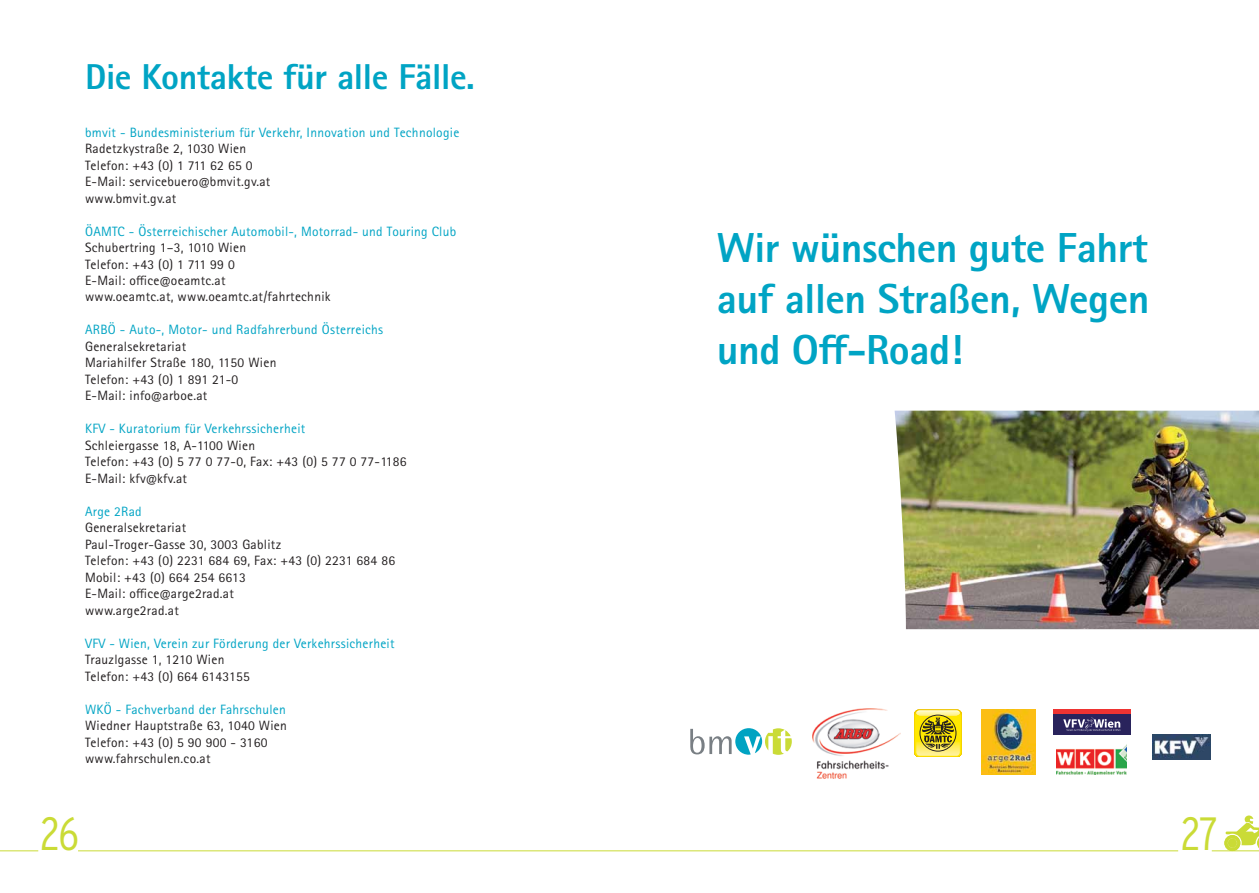
<style>
.page{position:relative;width:1259px;height:893px;background:#fff}
.page>*{position:absolute;margin:0;border:0;box-sizing:border-box;transform-origin:0 0}
.t1{font:300 condensed 46.5px "Interstate";color:#cadb36}
.t2{font:800 42px/51px "Rotis Sans Serif Pro";letter-spacing:-.01em;color:#00a4c4;text-align:justify}
.t3{font:800 36px "Rotis Sans Serif Pro";letter-spacing:-.01em;color:#00a4c4}
.t4{font:13.5px/16.5px "Rotis Sans Serif Pro";letter-spacing:.02em;color:#231f20}
.t5{font:13.5px/16.5px "Rotis Sans Serif Pro";letter-spacing:.02em;color:#00a4c4}
.s1{color:#00a4c4}
.s2{color:#231f20}
</style>
<div class="page">
<img style="left:894px;top:411px;width:365px;height:218px">
<hr style="left:78px;top:850px;width:1100px;height:1px;background:#cadb36">
<hr style="left:0;top:850px;width:38px;height:1px;background:#cadb36">
<hr style="left:1211px;top:850px;width:48px;height:1px;background:#cadb36">
<svg style="left:1224px;top:815px;width:35px;height:36px"></svg>
<svg style="left:690px;top:728px;width:102px;height:27px"></svg>
<img style="left:813px;top:709px;width:87px;height:70px">
<div style="left:914px;top:710px;width:47px;height:47px;border:1px solid #efc600;border-radius:4px"></div>
<div style="left:915px;top:714px;width:45px;height:42px;border:1px solid #ffe800;border-radius:3px"></div>
<svg style="left:915px;top:710px;width:45px;height:45px;background:#c5b633"></svg>
<img style="left:982px;top:710px;width:53px;height:65px">
<div style="left:1053px;top:710px;width:77px;height:25px;background:#29235c"></div>
<hr style="left:1053px;top:710px;width:77px;height:4px;background:#ee3332">
<svg style="left:1063px;top:718px;width:57px;height:13px"></svg>
<img style="left:1056px;top:744px;width:71px;height:31px">
<img style="left:1152px;top:734px;width:58px;height:25px">
<h2 class="t3" style="left:85px;top:54px;width:391px">Die Kontakte für alle Fälle.</h2>
<p class="t4" style="left:85px;top:124px;width:376px"><span class="s1">bmvit - Bundesministerium für Verkehr, Innovation und Technologie </span>Radetzkystraße 2, 1030 Wien<br>Telefon: +43 (0) 1 711 62 65 0<br>E-Mail: servicebuero@bmvit.gv.at<br>www.bmvit.gv.at</p>
<p class="t4" style="left:85px;top:223px;width:373px"><span class="s1">ÖAMTC - Österreichischer Automobil-, Motorrad- und Touring Club </span>Schubertring 1–3, 1010 Wien<br>Telefon: +43 (0) 1 711 99 0<br>E-Mail: office@oeamtc.at<br>www.oeamtc.at, www.oeamtc.at/fahrtechnik</p>
<p class="t4" style="left:85px;top:322px;width:300px"><span class="s1">ARBÖ - Auto-, Motor- und Radfahrerbund Österreichs<br></span>Generalsekretariat<br>Mariahilfer Straße 180, 1150 Wien<br>Telefon: +43 (0) 1 891 21-0<br>E-Mail: info@arboe.at</p>
<p class="t4" style="left:85px;top:421px;width:323px"><span class="s1">KFV - Kuratorium für Verkehrssicherheit<br></span>Schleiergasse 18, A-1100 Wien<br>Telefon: +43 (0) 5 77 0 77-0, Fax: +43 (0) 5 77 0 77-1186<br>E-Mail: kfv@kfv.at</p>
<p class="t4" style="left:85px;top:503px;width:312px"><span class="s1">Arge 2Rad<br></span>Generalsekretariat<br>Paul-Troger-Gasse 30, 3003 Gablitz<br>Telefon: +43 (0) 2231 684 69, Fax: +43 (0) 2231 684 86<br>Mobil: +43 (0) 664 254 6613<br>E-Mail: office@arge2rad.at<br>www.arge2rad.at</p>
<p class="t5" style="left:85px;top:635px;width:311px">VFV - Wien, Verein zur Förderung der Verkehrssicherheit<br><span class="s2">Trauzlgasse 1, 1210 Wien<br>Telefon: +43 (0) 664 6143155</span></p>
<p class="t4" style="left:85px;top:701px;width:203px"><span class="s1">WKÖ - Fachverband der Fahrschulen<br></span>Wiedner Hauptstraße 63, 1040 Wien<br>Telefon: +43 (0) 5 90 900 - 3160 www.fahrschulen.co.at</p>
<p class="t2" style="left:716px;top:222px;width:434px">Wir wünschen gute Fahrt auf allen Straßen, Wegen und Off-Road!</p>
<h1 class="t1" style="left:40px;top:808px;width:40px">26</h1>
<h1 class="t1" style="left:1181px;top:808px;width:39px">27</h1>
</div>
